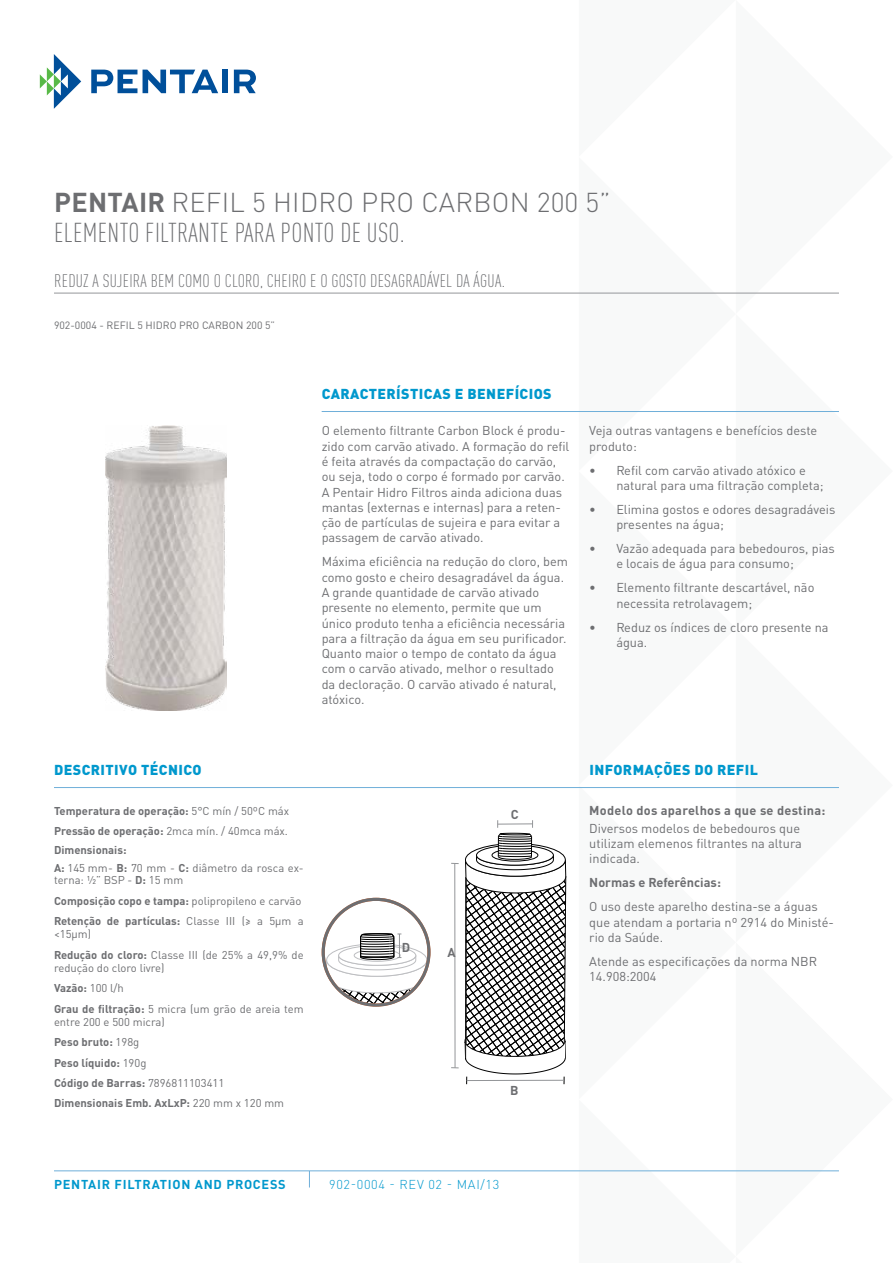
<style>
.page{position:relative;width:893px;height:1263px;background:#fff}
.page>*{position:absolute;margin:0;border:0;box-sizing:border-box;transform-origin:0 0}
.t1{font:300 condensed 27px "DIN Pro";letter-spacing:.01em;color:#6d6e71}
.t2{font:300 27px "DIN Pro";letter-spacing:.01em;color:#6d6e71}
.t3{font:700 27px "DIN Pro";color:#6d6e71}
.t4{font:300 condensed 18px "DIN Pro";letter-spacing:.01em;color:#6d6e71}
.t5{font:900 14.25px "DIN Pro";letter-spacing:.03em;color:#0098cd}
.t6{font:12.75px/15.3px "DIN Pro";color:#6d6e71}
.t7{font:700 12.75px "DIN Pro";letter-spacing:.02em;color:#6d6e71}
.t8{font:700 12.75px "DIN Pro";letter-spacing:.06em;color:#0098cd}
.t9{font:300 12.75px "DIN Pro";letter-spacing:.05em;color:#0098cd}
.t10{font:11.25px/20.2px "DIN Pro";color:#6d6e71}
.t11{font:700 11.25px/20.2px "DIN Pro";color:#6d6e71}
.t12{font:10.5px "DIN Pro";color:#6d6e71}
.s1{font-weight:400}
.s2{font-weight:700}
</style>
<div class="page">
<svg style="left:579px;top:1171px;width:260px;height:1px"></svg>
<hr style="left:54px;top:1170px;width:785px;height:1px;background:#6fafd9">
<svg style="left:309px;top:1171px;width:1px;height:16px"></svg>
<svg style="left:40px;top:54px;width:41px;height:55px"></svg>
<svg style="left:91px;top:70px;width:46px;height:23px"></svg>
<svg style="left:143px;top:70px;width:75px;height:23px"></svg>
<div style="left:222px;top:70px;width:6px;height:23px;background:#004f9a"></div>
<svg style="left:234px;top:70px;width:22px;height:23px"></svg>
<hr style="left:54px;top:293px;width:785px;height:1px;background:#95979a">
<hr style="left:322px;top:411px;width:517px;height:1px;background:#6fafd9">
<hr style="left:54px;top:787px;width:785px;height:1px;background:#6fafd9">
<hr style="left:454px;top:863px;width:1px;height:205px;background:#939598">
<svg style="left:465px;top:820px;width:101px;height:264px"></svg>
<img style="left:106px;top:425px;width:120px;height:286px">
<svg style="left:322px;top:898px;width:108px;height:109px"></svg>
<h1 class="t3" style="left:54px;top:180px;width:17px">PENTAIR</h1>
<h1 class="t2" style="left:171px;top:182px;width:441px">REFIL 5 HIDRO PRO CARBON 200 5”</h1>
<h1 class="t1" style="left:54px;top:213px;width:11px">ELEME</h1>
<h1 class="t1" style="left:108px;top:213px;width:299px">NTO FILTRANTE PARA PONTO DE USO.</h1>
<h2 class="t4" style="left:54px;top:268px;width:453px">REDUZ A SUJEIRA BEM COMO O CLORO, CHEIRO E O GOSTO DESAGRADÁVEL DA ÁGUA.</h2>
<p class="t12" style="left:54px;top:317px;width:223px">902-0004 - REFIL 5 HIDRO PRO CARBON 200 5”</p>
<p class="t5" style="left:322px;top:382px;width:231px">CARACTERÍSTICAS E BENEFÍCIOS</p>
<p class="t6" style="left:322px;top:422px;width:249px">O elemento filtrante Carbon Block é produ&shy;zido com carvão ativado. A formação do refil é feita através da compactação do carvão, ou seja, todo o corpo é formado por carvão.<br>A Pentair Hidro Filtros ainda adiciona duas mantas (externas e internas) para a reten&shy;ção de partículas de sujeira e para evitar a passagem de carvão ativado.</p>
<p class="t6" style="left:322px;top:553px;width:248px">Máxima eficiência na redução do cloro, bem como gosto e cheiro desagradável da água.<br>A grande quantidade de carvão ativado presente no elemento, permite que um único produto tenha a eficiência necessária para a filtração da água em seu purificador.<br>Quanto maior o tempo de contato da água com o carvão ativado, melhor o resultado da decloração. O carvão ativado é natural, atóxico.</p>
<p class="t6" style="left:589px;top:422px;width:229px">Veja outras vantagens e benefícios deste produto:</p>
<p class="t6" style="left:616px;top:461px;width:209px;text-indent:-27px">• Refil com carvão ativado atóxico e natural para uma filtração completa;</p>
<p class="t6" style="left:616px;top:500px;width:221px;text-indent:-27px">• Elimina gostos e odores desagradáveis presentes na água;</p>
<p class="t6" style="left:616px;top:539px;width:220px;text-indent:-27px">• Vazão adequada para bebedouros, pias e locais de água para consumo;</p>
<p class="t6" style="left:616px;top:579px;width:200px;text-indent:-27px">• Elemento filtrante descartável, não necessita retrolavagem;</p>
<p class="t6" style="left:616px;top:618px;width:214px;text-indent:-27px">• Reduz os índices de cloro presente na água.</p>
<p class="t5" style="left:54px;top:758px;width:149px">DESCRITIVO TÉCNICO</p>
<p class="t5" style="left:589px;top:758px;width:16px">INFOR</p>
<p class="t5" style="left:633px;top:758px;width:93px">MAÇÕES DO REFI</p>
<p class="t5" style="left:750px;top:758px;width:10px">L</p>
<p class="t11" style="left:54px;top:799px;width:237px">Temperatura de operação: <span class="s1">5°C mín / 50ºC máx<br></span>Pressão de operação: <span class="s1">2mca mín. / 40mca máx.</span></p>
<p class="t10" style="left:54px;top:839px;width:251px;line-height:18.8px"><span class="s2">Dimensionais:<br>A:</span> 145 mm- <span class="s2">B:</span> 70 mm - <span class="s2">C:</span> diâmetro da rosca ex-</p>
<p class="t10" style="left:54px;top:869px;width:251px">terna: ½” BSP - <span class="s2">D:</span> 15 mm<br><span class="s2">Composição copo e tampa:</span> polipropileno e carvão<br><span class="s2">Retenção de partículas:</span> Classe III (≥ a 5µm a</p>
<p class="t10" style="left:54px;top:923px;width:251px">&lt;15µm)<br><span class="s2">Redução do cloro:</span> Classe III (de 25% a 49,9% de</p>
<p class="t10" style="left:54px;top:957px;width:251px">redução do cloro livre)<br><span class="s2">Vazão:</span> 100 l/h<br><span class="s2">Grau de filtração:</span> 5 micra (um grão de areia tem</p>
<p class="t11" style="left:54px;top:1011px;width:232px"><span class="s1">entre 200 e 500 micra)<br></span>Peso bruto: <span class="s1">198g<br></span>Peso líquido: <span class="s1">190g<br></span>Código de Barras: <span class="s1">7896811103411<br></span>Dimensionais Emb. AxLxP: <span class="s1">220 mm x 120 mm</span></p>
<p class="t7" style="left:402px;top:937px;width:8px">D</p>
<p class="t7" style="left:447px;top:942px;width:10px">A</p>
<p class="t7" style="left:511px;top:804px;width:8px">C</p>
<p class="t7" style="left:510px;top:1079px;width:10px">B</p>
<p class="t8" style="left:54px;top:1174px;width:233px">pentair filtration and process</p>
<p class="t9" style="left:329px;top:1174px;width:172px">902-0004 - REV 02 - MAI/13</p>
<p class="t7" style="left:589px;top:800px;width:237px">Modelo dos aparelhos a que se destina:</p>
<p class="t6" style="left:589px;top:819px;width:214px">Diversos modelos de bebedouros que utilizam elemenos filtrantes na altura indicada.</p>
<p class="t7" style="left:589px;top:872px;width:133px">N ormas e Referências:</p>
<p class="t6" style="left:589px;top:898px;width:246px">O uso deste aparelho destina-se a águas que atendam a portaria nº 2914 do Ministé&shy;rio da Saúde.</p>
<p class="t6" style="left:589px;top:952px;width:229px">Atende as especificações da norma NBR<br>14.908:2004</p>
</div>
